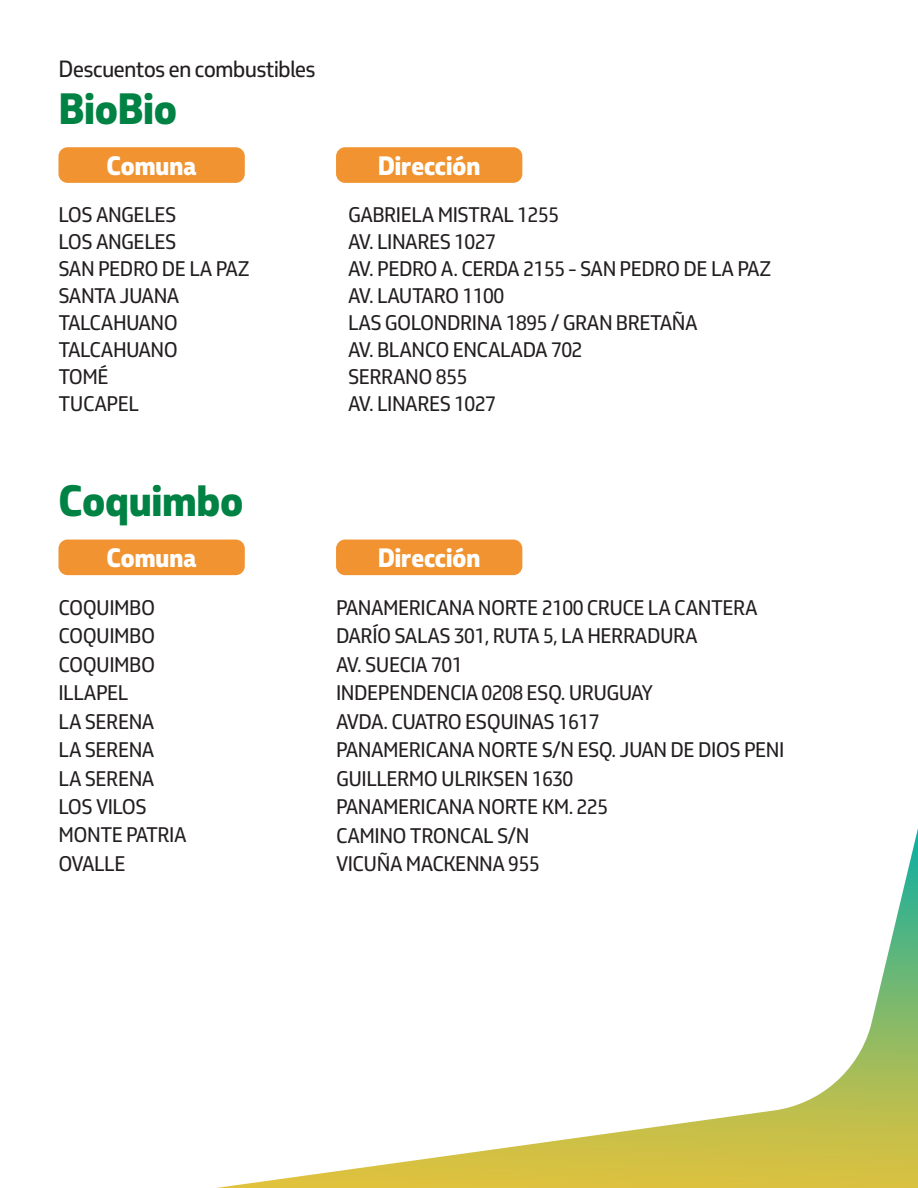
<style>
.page{position:relative;width:918px;height:1188px;background:#fff}
.page>*{position:absolute;margin:0;border:0;box-sizing:border-box;transform-origin:0 0}
.t1{font:800 42px "Petrobras Sans";letter-spacing:-.025em;color:#008244}
.t2{font:800 25.5px "Petrobras Sans";letter-spacing:-.025em;color:#fff}
.t3{font:22.5px "Petrobras Sans";letter-spacing:-.04em;color:#231f20}
.t4{font:20.25px/28.5px "Petrobras Sans";letter-spacing:-.025em;color:#231f20}
</style>
<div class="page">
<svg style="left:216px;top:828px;width:702px;height:360px"></svg>
<div style="left:58px;top:540px;width:187px;height:35px;background:#f09330;border-radius:9px"></div>
<div style="left:336px;top:540px;width:186px;height:35px;background:#f09330;border-radius:9px"></div>
<div style="left:58px;top:147px;width:187px;height:36px;background:#f09330;border-radius:9px"></div>
<div style="left:336px;top:147px;width:186px;height:36px;background:#f09330;border-radius:9px"></div>
<p class="t3" style="left:58px;top:55px;width:259px">Descuentos en combustibles</p>
<h1 class="t1" style="left:58px;top:80px;width:120px">BioBio</h1>
<p class="t2" style="left:107px;top:148px;width:92px">Comuna</p>
<p class="t2" style="left:378px;top:148px;width:104px">Dirección</p>
<p class="t4" style="left:58px;top:201px;width:193px;line-height:27px">LOS ANGELES<br>LOS ANGELES<br>SAN PEDRO DE LA PAZ<br>SANTA JUANA<br>TALCAHUANO<br>TALCAHUANO<br>TOMÉ<br>TUCAPEL</p>
<p class="t4" style="left:348px;top:201px;width:425px;line-height:27px">GABRIELA MISTRAL 1255<br>AV. LINARES 1027<br>AV. PEDRO A. CERDA 2155 - SAN PEDRO DE LA PAZ<br>AV. LAUTARO 1100<br>LAS GOLONDRINA 1895 / GRAN BRETAÑA<br>AV. BLANCO ENCALADA 702<br>SERRANO 855<br>AV. LINARES 1027</p>
<h1 class="t1" style="left:58px;top:472px;width:187px">Coquimbo</h1>
<p class="t2" style="left:107px;top:541px;width:92px">Comuna</p>
<p class="t2" style="left:378px;top:541px;width:104px">Dirección</p>
<p class="t4" style="left:336px;top:593px;width:450px">PANAMERICANA NORTE 2100 CRUCE LA CANTERA<br>DARÍO SALAS 301, RUTA 5, LA HERRADURA<br>AV. SUECIA 701<br>INDEPENDENCIA 0208 ESQ. URUGUAY<br>AVDA. CUATRO ESQUINAS 1617<br>PANAMERICANA NORTE S/N ESQ. JUAN DE DIOS PENI<br>GUILLERMO ULRIKSEN 1630<br>PANAMERICANA NORTE KM. 225<br>CAMINO TRONCAL S/N<br>VICUÑA MACKENNA 955</p>
<p class="t4" style="left:58px;top:593px;width:130px">COQUIMBO<br>COQUIMBO<br>COQUIMBO<br>ILLAPEL<br>LA SERENA<br>LA SERENA<br>LA SERENA<br>LOS VILOS<br>MONTE PATRIA<br>OVALLE</p>
</div>
